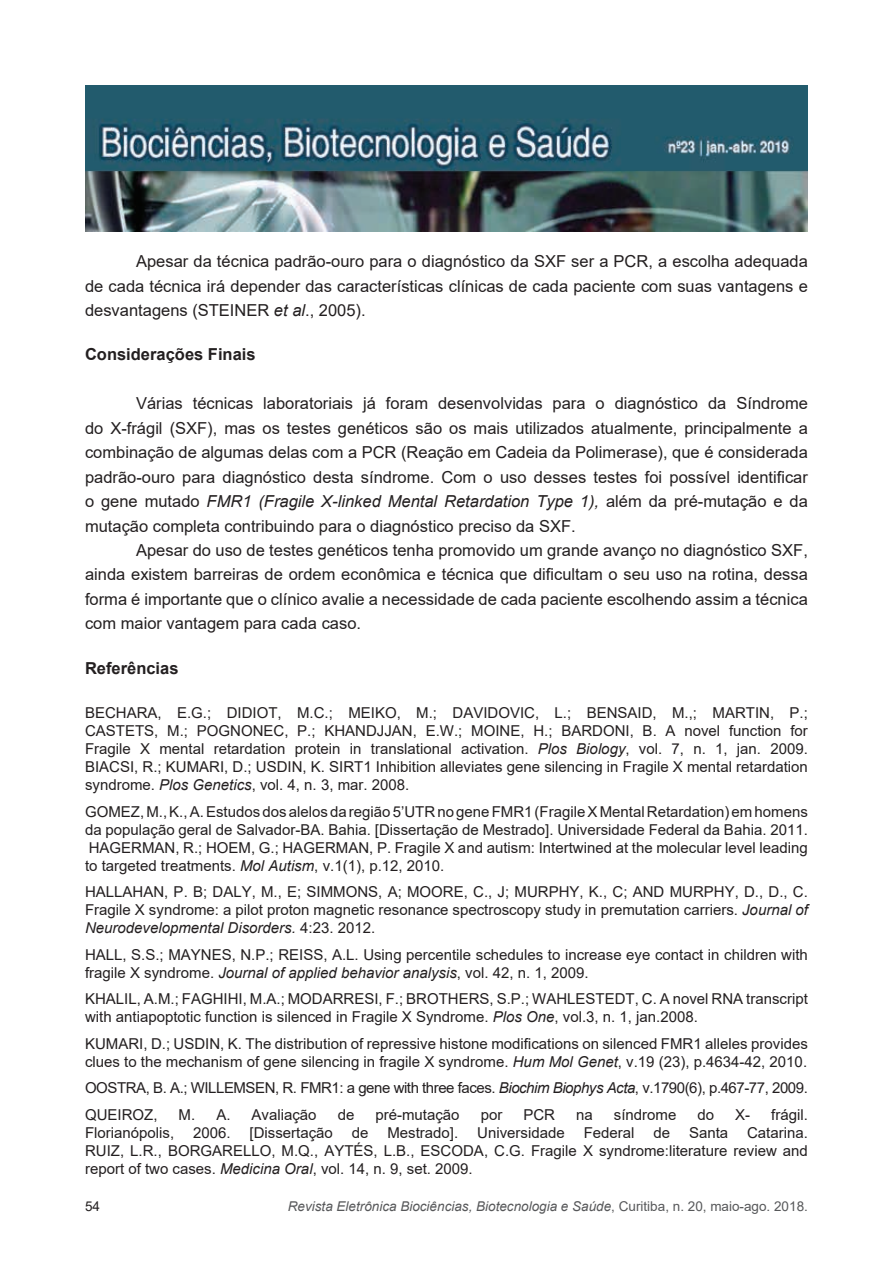
<style>
.page{position:relative;width:893px;height:1263px;background:#fff}
.page>*{position:absolute;margin:0;border:0;box-sizing:border-box;transform-origin:0 0}
.t1{font:16.5px/24.5px "Arial";color:#231f20;text-align:justify}
.t2{font:700 16.5px "Arial";color:#231f20}
.t3{font:15px/18px "Arial";color:#231f20;text-align:justify}
.t4{font:15px/26.5px "Arial";letter-spacing:-.03em;color:#231f20}
.t5{font:italic 13.5px "Arial";color:#57585a}
.t6{font:13.5px "Arial";color:#231f20}
.s1{font-style:italic}
.s2{font-style:normal}
</style>
<div class="page">
<img style="left:85px;top:85px;width:723px;height:146px">
<p class="t1" style="left:85px;top:249px;width:724px;text-indent:51px">Apesar da técnica padrão-ouro para o diagnóstico da SXF ser a PCR, a escolha adequada de cada técnica irá depender das características clínicas de cada paciente com suas vantagens e desvantagens (STEINER <span class="s1">et al</span>., 2005).</p>
<p class="t2" style="left:85px;top:343px;width:172px">Considerações Finais</p>
<p class="t1" style="left:85px;top:391px;width:724px;text-indent:51px">Várias técnicas laboratoriais já foram desenvolvidas para o diagnóstico da Síndrome do X-frágil (SXF), mas os testes genéticos são os mais utilizados atualmente, principalmente a combinação de algumas delas com a PCR (Reação em Cadeia da Polimerase), que é considerada padrão-ouro para diagnóstico desta síndrome. Com o uso desses testes foi possível identificar o gene mutado <span class="s1">FMR1 (Fragile X-linked Mental Retardation Type 1),</span> além da pré-mutação e da mutação completa contribuindo para o diagnóstico preciso da SXF.</p>
<p class="t1" style="left:85px;top:538px;width:724px;text-indent:51px">Apesar do uso de testes genéticos tenha promovido um grande avanço no diagnóstico SXF, ainda existem barreiras de ordem econômica e técnica que dificultam o seu uso na rotina, dessa forma é importante que o clínico avalie a necessidade de cada paciente escolhendo assim a técnica com maior vantagem para cada caso.</p>
<p class="t2" style="left:85px;top:656px;width:95px">Referências</p>
<p class="t3" style="left:85px;top:704px;width:724px">BECHARA, E.G.; DIDIOT, M.C.; MEIKO, M.; DAVIDOVIC, L.; BENSAID, M.,; MARTIN, P.; CASTETS, M.; POGNONEC, P.; KHANDJJAN, E.W.; MOINE, H.; BARDONI, B. A novel function for Fragile X mental retardation protein in translational activation. <span class="s1">Plos Biology</span>, vol. 7, n. 1, jan. 2009.<br>BIACSI, R.; KUMARI, D.; USDIN, K. SIRT1 Inhibition alleviates gene silencing in Fragile X mental retardation syndrome. <span class="s1">Plos Genetics</span>, vol. 4, n. 3, mar. 2008.</p>
<p class="t3" style="left:85px;top:802px;width:724px">GOMEZ, M., K., A. Estudos dos alelos da região 5’UTR no gene FMR1 (Fragile X Mental Retardation) em homens da população geral de Salvador-BA. Bahia. [Dissertação de Mestrado]. Universidade Federal da Bahia. 2011.<br>HAGERMAN, R.; HOEM, G.; HAGERMAN, P. Fragile X and autism: Intertwined at the molecular level leading to targeted treatments. <span class="s1">Mol Autism</span>, v.1(1), p.12, 2010.</p>
<p class="t3" style="left:85px;top:883px;width:724px">HALLAHAN, P. B; DALY, M., E; SIMMONS, A; MOORE, C., J; MURPHY, K., C; AND MURPHY, D., D., C.<br>Fragile X syndrome: a pilot proton magnetic resonance spectroscopy study in premutation carriers. <span class="s1">Journal of Neurodevelopmental Disorders.</span> 4:23. 2012.</p>
<p class="t3" style="left:85px;top:945px;width:724px">HALL, S.S.; MAYNES, N.P.; REISS, A.L. Using percentile schedules to increase eye contact in children with fragile X syndrome. <span class="s1">Journal of applied behavior analysis</span>, vol. 42, n. 1, 2009.</p>
<p class="t3" style="left:85px;top:990px;width:724px">KHALIL, A.M.; FAGHIHI, M.A.; MODARRESI, F.; BROTHERS, S.P.; WAHLESTEDT, C. A novel RNA transcript with antiapoptotic function is silenced in Fragile X Syndrome. <span class="s1">Plos One</span>, vol.3, n. 1, jan.2008.</p>
<p class="t3" style="left:85px;top:1034px;width:724px">KUMARI, D.; USDIN, K. The distribution of repressive histone modifications on silenced FMR1 alleles provides clues to the mechanism of gene silencing in fragile X syndrome. <span class="s1">Hum Mol Genet</span>, v.19 (23), p.4634-42, 2010.</p>
<p class="t4" style="left:85px;top:1074px;width:724px">OOSTRA, B. A.; WILLEMSEN, R. FMR1: a gene with three faces. <span class="s1">Biochim Biophys Acta</span>, v.1790(6), p.467-77, 2009.<br>QUEIROZ,</p>
<p class="t3" style="left:179px;top:1105px;width:53px">M. A.</p>
<p class="t3" style="left:252px;top:1105px;width:67px">Avaliação</p>
<p class="t3" style="left:338px;top:1105px;width:18px">de</p>
<p class="t3" style="left:375px;top:1105px;width:86px">pré-mutação</p>
<p class="t3" style="left:481px;top:1105px;width:23px">por</p>
<p class="t3" style="left:523px;top:1105px;width:33px">PCR</p>
<p class="t3" style="left:576px;top:1105px;width:18px">na</p>
<p class="t3" style="left:614px;top:1105px;width:64px">síndrome</p>
<p class="t3" style="left:697px;top:1105px;width:18px">do</p>
<p class="t3" style="left:735px;top:1105px;width:16px">X-</p>
<p class="t3" style="left:771px;top:1105px;width:38px">frágil.</p>
<p class="t3" style="left:85px;top:1123px;width:724px;text-indent:662px">Catarina.<br>RUIZ, L.R., BORGARELLO, M.Q., AYTÉS, L.B., ESCODA, C.G. Fragile X syndrome:literature review and report of two cases. <span class="s1">Medicina Oral</span>, vol. 14, n. 9, set. 2009.</p>
<p class="t3" style="left:85px;top:1123px;width:91px">Florianópolis,</p>
<p class="t3" style="left:193px;top:1123px;width:39px">2006.</p>
<p class="t3" style="left:250px;top:1123px;width:85px">[Dissertação</p>
<p class="t3" style="left:352px;top:1123px;width:18px">de</p>
<p class="t3" style="left:387px;top:1123px;width:72px">Mestrado].</p>
<p class="t3" style="left:477px;top:1123px;width:89px">Universidade</p>
<p class="t3" style="left:584px;top:1123px;width:52px">Federal</p>
<p class="t3" style="left:653px;top:1123px;width:18px">de</p>
<p class="t3" style="left:689px;top:1123px;width:41px">Santa</p>
<p class="t6" style="left:85px;top:1197px;width:17px">54</p>
<p class="t5" style="left:288px;top:1197px;width:522px">Revista Eletrônica Biociências, Biotecnologia e Saúde<span class="s2">, Curitiba, n. 20, maio-ago. 2018.</span></p>
</div>
